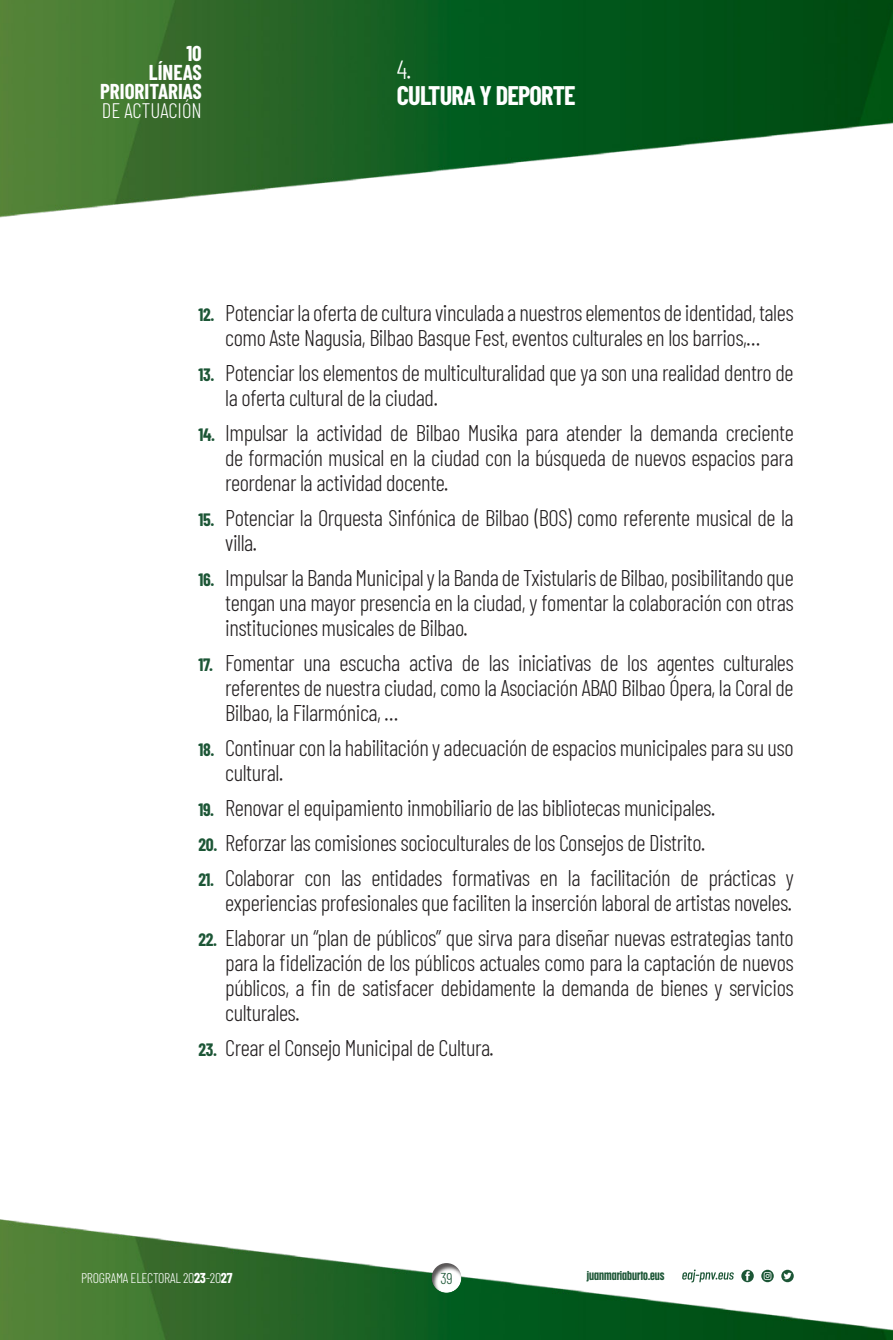
<style>
.page{position:relative;width:893px;height:1340px;background:#fff}
.page>*{position:absolute;margin:0;border:0;box-sizing:border-box;transform-origin:0 0}
.t1{font:700 26.25px "Barlow Condensed";letter-spacing:-.03em;color:#fff}
.t2{font:300 26.25px "Barlow Condensed";color:#fff}
.comun_-_CON_NUMERO{font:300 22.75px/25px "Barlow Condensed";letter-spacing:-.02em;color:#231f20;text-align:justify}
.t3{font:700 21px/19.2px "Barlow Condensed";color:#fff;text-align:right}
.t4{font:300 21px "Barlow Condensed";color:#fff}
.t5{font:300 15.75px "Barlow Condensed";color:#1c5636}
.t6{font:300 14px "Barlow Condensed";letter-spacing:-.02em;color:#fff}
.t7{font:700 12.25px "Anguita Sans";color:#1c5636}
.s1{font-weight:700;font-size:17.5px;color:#1c5636}
.s2{font-weight:700}
</style>
<div class="page">
<img style="left:0;top:0;width:893px;height:1339px">
<div style="left:431px;top:1260px;width:33px;height:33px;background:#231f20;opacity:.75"></div>
<svg style="left:741px;top:1269px;width:13px;height:13px"></svg>
<svg style="left:761px;top:1269px;width:13px;height:13px"></svg>
<svg style="left:781px;top:1269px;width:13px;height:13px"></svg>
<svg style="left:682px;top:1269px;width:52px;height:13px"></svg>
<p class="t3" style="left:100px;top:42px;width:103px">10<br>LÍNEAS<br>PRIORITARIAS</p>
<p class="t4" style="left:102px;top:96px;width:101px">DE ACTUACIÓN</p>
<p class="t2" style="left:397px;top:51px;width:16px">4.</p>
<p class="t1" style="left:397px;top:77px;width:180px">CULTURA Y DEPORTE</p>
<p class="comun_-_CON_NUMERO" style="left:198px;top:298px;width:597px;text-align:center"><span class="s1">12.</span> Potenciar la oferta de cultura vinculada a nuestros elementos de identidad, tales como Aste Nagusia, Bilbao Basque Fest, eventos culturales en los barrios,…</p>
<p class="comun_-_CON_NUMERO" style="left:225px;top:358px;width:570px;text-indent:-27px"><span class="s1">13.</span> Potenciar los elementos de multiculturalidad que ya son una realidad dentro de la oferta cultural de la ciudad.</p>
<p class="comun_-_CON_NUMERO" style="left:225px;top:418px;width:570px;text-indent:-27px"><span class="s1">14.</span> Impulsar la actividad de Bilbao Musika para atender la demanda creciente de formación musical en la ciudad con la búsqueda de nuevos espacios para reordenar la actividad docente.</p>
<p class="comun_-_CON_NUMERO" style="left:225px;top:503px;width:570px;text-indent:-27px"><span class="s1">15.</span> Potenciar la Orquesta Sinfónica de Bilbao (BOS) como referente musical de la villa.</p>
<p class="comun_-_CON_NUMERO" style="left:225px;top:563px;width:570px;text-indent:-27px"><span class="s1">16.</span> Impulsar la Banda Municipal y la Banda de Txistularis de Bilbao, posibilitando que tengan una mayor presencia en la ciudad, y fomentar la colaboración con otras instituciones musicales de Bilbao.</p>
<p class="comun_-_CON_NUMERO" style="left:225px;top:648px;width:570px;text-indent:-27px"><span class="s1">17.</span> Fomentar una escucha activa de las iniciativas de los agentes culturales referentes de nuestra ciudad, como la Asociación ABAO Bilbao Ópera, la Coral de Bilbao, la Filarmónica, …</p>
<p class="comun_-_CON_NUMERO" style="left:225px;top:733px;width:570px;text-indent:-27px"><span class="s1">18.</span> Continuar con la habilitación y adecuación de espacios municipales para su uso cultural.</p>
<p class="comun_-_CON_NUMERO" style="left:198px;top:793px;width:518px"><span class="s1">19.</span> Renovar el equipamiento inmobiliario de las bibliotecas municipales.</p>
<p class="comun_-_CON_NUMERO" style="left:198px;top:828px;width:508px"><span class="s1">20.</span> Reforzar las comisiones socioculturales de los Consejos de Distrito.</p>
<p class="comun_-_CON_NUMERO" style="left:198px;top:863px;width:597px;text-align:right"><span class="s1">21.</span> Colaborar con las entidades formativas en la facilitación de prácticas y experiencias profesionales que faciliten la inserción laboral de artistas noveles.</p>
<p class="comun_-_CON_NUMERO" style="left:225px;top:923px;width:570px;text-indent:-27px"><span class="s1">22.</span> Elaborar un “plan de públicos” que sirva para diseñar nuevas estrategias tanto para la fidelización de los públicos actuales como para la captación de nuevos públicos, a fin de satisfacer debidamente la demanda de bienes y servicios culturales.</p>
<p class="comun_-_CON_NUMERO" style="left:198px;top:1033px;width:297px"><span class="s1">23.</span> Crear el Consejo Municipal de Cultura.</p>
<p class="t6" style="left:81px;top:1267px;width:153px">PROGRAMA ELECTORAL 20<span class="s2">23</span>-20<span class="s2">27</span></p>
<p class="t5" style="left:440px;top:1267px;width:14px">39</p>
<p class="t7" style="left:587px;top:1268px;width:79px">juanmariaburto.eus</p>
</div>
